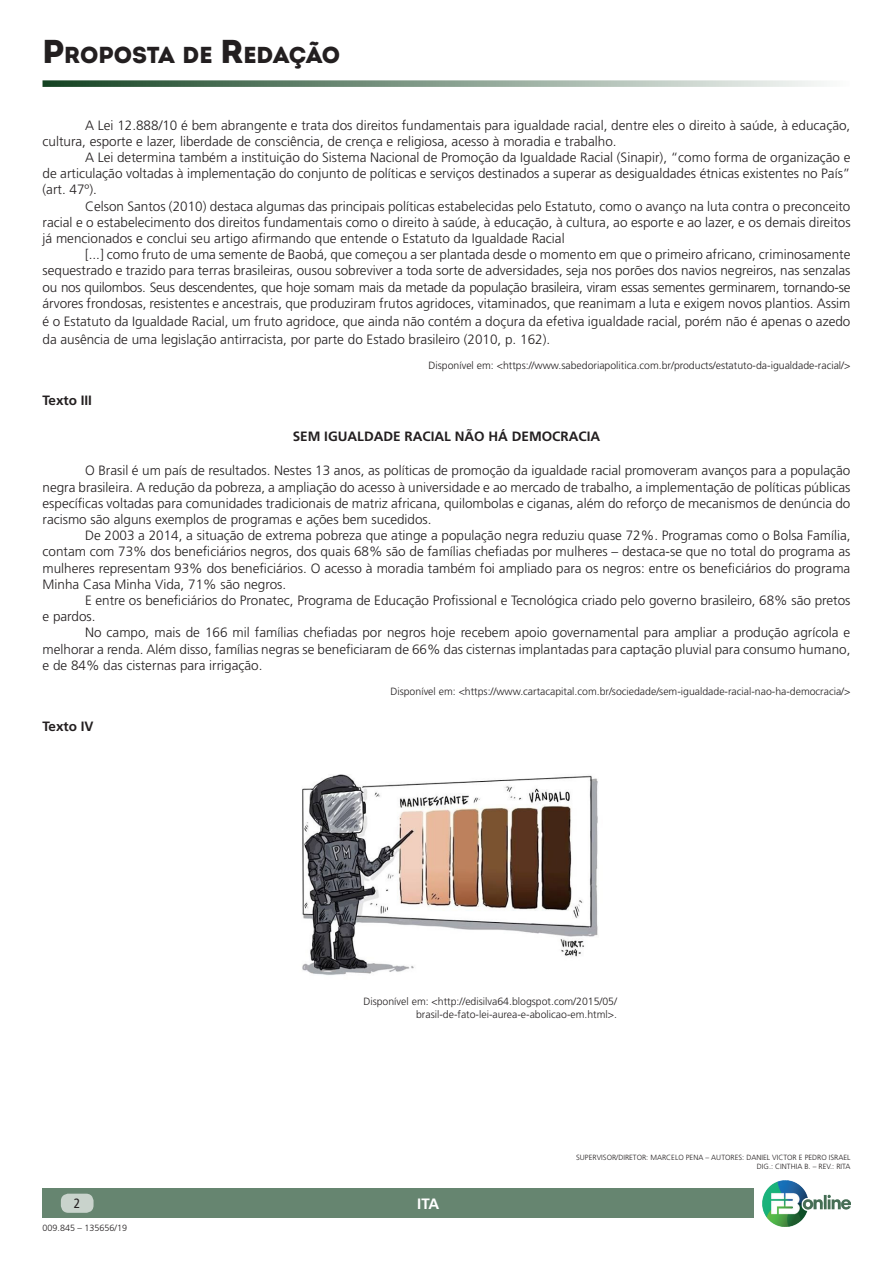
<style>
.page{position:relative;width:893px;height:1263px;background:#fff}
.page>*{position:absolute;margin:0;border:0;box-sizing:border-box;transform-origin:0 0}
.t1{font:900 23.1px "Intro";letter-spacing:-.005em;color:#231f20}
.t2{font:700 15px "Frutiger";color:#fff}
.Parágrafo_de_texto{font:300 13.5px/16.2px "Frutiger";color:#231f20;text-align:justify}
.t3{font:700 13.5px "Frutiger";color:#231f20}
.t4{font:condensed 13.5px "Frutiger";color:#231f20}
.Rodapé_de_texto{font:300 10.5px/12.6px "Frutiger";color:#231f20;text-align:right}
.t5{font:300 9px "Frutiger";color:#231f20}
.Assunto{font:300 7.5px "Frutiger";color:#231f20}
.s1{font-size:33px}
</style>
<div class="page">
<div style="left:43px;top:1188px;width:711px;height:30px;background:#668570"></div>
<svg style="left:43px;top:80px;width:781px;height:7px;background:#8ca393"></svg>
<img style="left:763px;top:1180px;width:87px;height:46px">
<div style="left:61px;top:1194px;width:33px;height:19px;background:#c9d3cc;border-radius:8px"></div>
<img style="left:302px;top:774px;width:296px;height:201px">
<h1 class="t1" style="left:43px;top:40px;width:299px"><span class="s1">P</span>ROPOSTA DE <span class="s1">R</span>EDAÇÃO</h1>
<p class="Parágrafo_de_texto" style="left:43px;top:117px;width:809px;text-indent:43px">A Lei 12.888/10 é bem abrangente e trata dos direitos fundamentais para igualdade racial, dentre eles o direito à saúde, à educação, cultura, esporte e lazer, liberdade de consciência, de crença e religiosa, acesso à moradia e trabalho.</p>
<p class="Parágrafo_de_texto" style="left:43px;top:149px;width:809px;text-indent:43px">A Lei determina também a instituição do Sistema Nacional de Promoção da Igualdade Racial (Sinapir), “como forma de organização e de articulação voltadas à implementação do conjunto de políticas e serviços destinados a superar as desigualdades étnicas existentes no País” (art. 47º).</p>
<p class="Parágrafo_de_texto" style="left:43px;top:198px;width:809px;text-indent:43px">Celson Santos (2010) destaca algumas das principais políticas estabelecidas pelo Estatuto, como o avanço na luta contra o preconceito racial e o estabelecimento dos direitos fundamentais como o direito à saúde, à educação, à cultura, ao esporte e ao lazer, e os demais direitos já mencionados e conclui seu artigo afirmando que entende o Estatuto da Igualdade Racial</p>
<p class="Parágrafo_de_texto" style="left:43px;top:246px;width:809px;text-indent:43px">[...] como fruto de uma semente de Baobá, que começou a ser plantada desde o momento em que o primeiro africano, criminosamente sequestrado e trazido para terras brasileiras, ousou sobreviver a toda sorte de adversidades, seja nos porões dos navios negreiros, nas senzalas ou nos quilombos. Seus descendentes, que hoje somam mais da metade da população brasileira, viram essas sementes germinarem, tornando-se árvores frondosas, resistentes e ancestrais, que produziram frutos agridoces, vitaminados, que reanimam a luta e exigem novos plantios. Assim</p>
<p class="Parágrafo_de_texto" style="left:43px;top:312px;width:809px;line-height:18px">é o Estatuto da Igualdade Racial, um fruto agridoce, que ainda não contém a doçura da efetiva igualdade racial, porém não é apenas o azedo da ausência de uma legislação antirracista, por parte do Estado brasileiro (2010, p. 162).</p>
<p class="Rodapé_de_texto" style="left:428px;top:359px;width:423px">Disponível em: &lt;https://www.sabedoriapolitica.com.br/products/estatuto-da-igualdade-racial/&gt;</p>
<p class="t3" style="left:43px;top:392px;width:51px">Texto III</p>
<p class="t3" style="left:293px;top:428px;width:309px">SEM IGUALDADE RACIAL NÃO HÁ DEMOCRACIA</p>
<p class="Parágrafo_de_texto" style="left:43px;top:462px;width:809px;text-indent:43px">O Brasil é um país de resultados. Nestes 13 anos, as políticas de promoção da igualdade racial promoveram avanços para a população negra brasileira. A redução da pobreza, a ampliação do acesso à universidade e ao mercado de trabalho, a implementação de políticas públicas específicas voltadas para comunidades tradicionais de matriz africana, quilombolas e ciganas, além do reforço de mecanismos de denúncia do racismo são alguns exemplos de programas e ações bem sucedidos.</p>
<p class="Parágrafo_de_texto" style="left:43px;top:527px;width:809px;text-indent:43px">De 2003 a 2014, a situação de extrema pobreza que atinge a população negra reduziu quase 72%. Programas como o Bolsa Família, contam com 73% dos beneficiários negros, dos quais 68% são de famílias chefiadas por mulheres – destaca-se que no total do programa as mulheres representam 93% dos beneficiários. O acesso à moradia também foi ampliado para os negros: entre os beneficiários do programa Minha Casa Minha Vida, 71% são negros.</p>
<p class="Parágrafo_de_texto" style="left:43px;top:592px;width:809px;text-indent:43px">E entre os beneficiários do Pronatec, Programa de Educação Profissional e Tecnológica criado pelo governo brasileiro, 68% são pretos e pardos.</p>
<p class="Parágrafo_de_texto" style="left:43px;top:624px;width:809px;text-indent:43px">No campo, mais de 166 mil famílias chefiadas por negros hoje recebem apoio governamental para ampliar a produção agrícola e melhorar a renda. Além disso, famílias negras se beneficiaram de 66% das cisternas implantadas para captação pluvial para consumo humano, e de 84% das cisternas para irrigação.</p>
<p class="Rodapé_de_texto" style="left:390px;top:685px;width:462px">Disponível em: &lt;https://www.cartacapital.com.br/sociedade/sem-igualdade-racial-nao-ha-democracia/&gt;</p>
<p class="t3" style="left:43px;top:718px;width:53px">Texto IV</p>
<p class="Rodapé_de_texto" style="left:363px;top:995px;width:255px">Disponível em: &lt;http://edisilva64.blogspot.com/2015/05/ brasil-de-fato-lei-aurea-e-abolicao-em.html&gt;.</p>
<p class="t4" style="left:74px;top:1196px;width:8px">2</p>
<p class="t2" style="left:417px;top:1195px;width:24px">ITA</p>
<p class="t5" style="left:43px;top:1222px;width:86px">009.845 – 135656/19</p>
<p class="Assunto" style="left:576px;top:1153px;width:276px">SUPERVISOR/DIRETOR: MARCELO PENA – AUTORES: DANIEL VICTOR E PEDRO ISRAEL</p>
<p class="Assunto" style="left:757px;top:1162px;width:95px">DIG.: CINTHIA B. – REV.: RITA</p>
</div>
